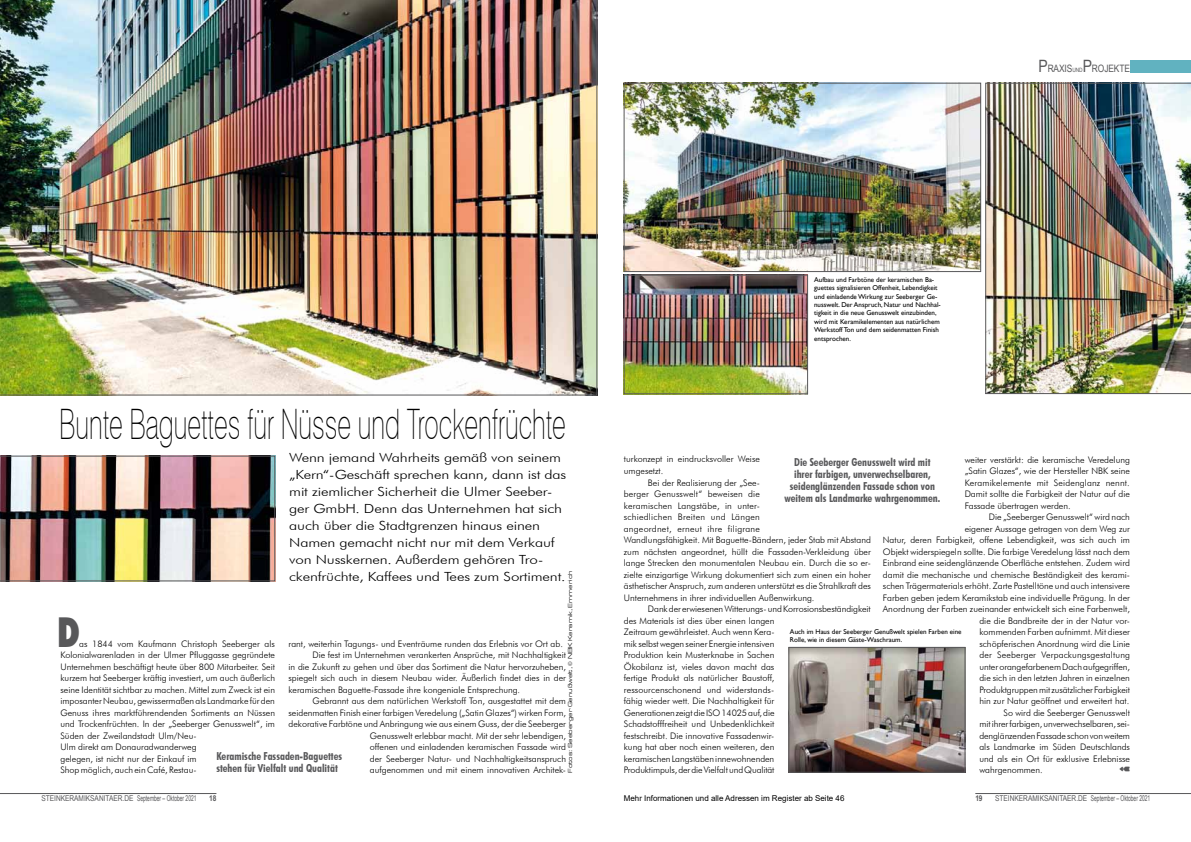
<style>
.page{position:relative;width:1191px;height:842px;background:#fff}
.page>*{position:absolute;margin:0;border:0;box-sizing:border-box;transform-origin:0 0}
.t1{font:100 42px "Swiss 721 BT";color:#000;scale:.62 1}
.t2{font:900 41.2px "Futura BT";color:#58585a;scale:.71 1}
.t3{font:300 12.6px/17px "Futura BT";letter-spacing:-.01em;color:#000;scale:1.2 1}
.t4{font:700 condensed 11px/12px "Futura BT";color:#58585a}
.t5{font:10.2px "Arial Narrow SC600";letter-spacing:-.01em;color:#58585a}
.t6{font:300 9px/11.5px "Futura BT";color:#000}
.t7{font:8px "Arial Narrow";color:#58585a}
.t8{font:8px "Arial";color:#000}
.t9{font:700 8px "Arial Narrow";color:#58585a}
.t10{font:7px/8.4px "Gill Sans";color:#000}
.t11{font:6px "Eurostile Extended";color:#000}
.s1{font-size:17px}
.s2{font-size:5.9px}
</style>
<div class="page">
<hr style="left:0;top:793px;width:216px;height:1px;background:#58585a">
<hr style="left:975px;top:793px;width:216px;height:1px;background:#58585a">
<div style="left:1130px;top:60px;width:61px;height:12px;background:#61b2c0"></div>
<img style="left:0;top:0;width:597px;height:395px">
<img style="left:626px;top:277px;width:180px;height:115px">
<div style="left:624px;top:275px;width:184px;height:119px;border:1px solid #58585a"></div>
<img style="left:985px;top:83px;width:206px;height:311px">
<img style="left:0;top:456px;width:275px;height:125px">
<img style="left:626px;top:85px;width:353px;height:185px">
<div style="left:624px;top:83px;width:357px;height:189px;border:1px solid #58585a"></div>
<img style="left:790px;top:649px;width:173px;height:121px">
<div style="left:788px;top:647px;width:177px;height:125px;border:1px solid #58585a"></div>
<p class="t5" style="left:1038px;top:61px;width:93px"><span class="s1">P</span>RAXIS<span class="s2">UND</span><span class="s1">P</span>ROJEKTE</p>
<h1 class="t1" style="left:59px;top:399px;width:818px">Bunte Baguettes für Nüsse und Trockenfrüchte</h1>
<p class="t3" style="left:289px;top:449px;width:232px">Wenn jemand Wahrheits gemäß von seinem „Kern“-Geschäft sprechen kann, dann ist das mit ziemlicher Sicherheit die Ulmer Seeber&shy;ger GmbH. Denn das Unternehmen hat sich auch über die Stadtgrenzen hinaus einen Namen gemacht nicht nur mit dem Verkauf von Nusskernen. Außerdem gehören Tro&shy;ckenfrüchte, Kaffees und Tees zum Sortiment.</p>
<p class="t11" style="left:567px;top:773px;width:204px;rotate:-90deg">Fotos: Seeberger Genußwelt, © NBK Keramik, Emmerich</p>
<h2 class="t2" style="left:57px;top:607px;width:34px">D</h2>
<p class="t6" style="left:60px;top:637px;width:216px;text-indent:19px">as 1844 vom Kaufmann Christoph Seeberger als Kolonialwarenladen in der Ulmer Pfluggasse gegründete Unternehmen beschäftigt heute über 800 Mitarbeiter. Seit kurzem hat Seeberger kräftig investiert, um auch äußerlich seine Identität sichtbar zu machen. Mittel zum Zweck ist ein imposanter Neubau, gewissermaßen als Landmarke für den Genuss ihres marktführendenden Sortiments an Nüssen und Trockenfrüchten. In der „Seeberger Genusswelt“, im Süden der Zweilandstadt Ulm/Neu-<br>Ulm direkt am Donauradwanderweg<br>gelegen, ist nicht nur der Einkauf im<br>Shop möglich, auch ein Café, Restau-</p>
<p class="t6" style="left:288px;top:637px;width:276px">rant, weiterhin Tagungs- und Eventräume runden das Erlebnis vor Ort ab.</p>
<p class="t6" style="left:313px;top:649px;width:255px">Die fest im Unternehmen verankerten Ansprüche, mit Nachhaltigkeit</p>
<p class="t6" style="left:288px;top:660px;width:279px">in die Zukunft zu gehen und über das Sortiment die Natur hervorzuheben,</p>
<p class="t6" style="left:288px;top:672px;width:279px">spiegelt sich auch in diesem Neubau wider. Äußerlich findet dies in der</p>
<p class="t6" style="left:288px;top:683px;width:233px">keramischen Baguette-Fassade ihre kongeniale Entsprechung.</p>
<p class="t6" style="left:313px;top:695px;width:255px">Gebrannt aus dem natürlichen Werkstoff Ton, ausgestattet mit dem</p>
<p class="t6" style="left:288px;top:706px;width:279px">seidenmatten Finish einer farbigen Veredelung („Satin Glazes“) wirken Form,</p>
<p class="t6" style="left:288px;top:718px;width:279px">dekorative Farbtöne und Anbringung wie aus einem Guss, der die Seeberger</p>
<p class="t6" style="left:370px;top:729px;width:198px">Genusswelt erlebbar macht. Mit der sehr lebendigen,</p>
<p class="t6" style="left:370px;top:741px;width:198px">offenen und einladenden keramischen Fassade wird</p>
<p class="t6" style="left:370px;top:752px;width:198px">der Seeberger Natur- und Nachhaltigkeitsanspruch</p>
<p class="t6" style="left:370px;top:764px;width:198px">aufgenommen und mit einem innovativen Architek-</p>
<p class="t4" style="left:216px;top:750px;width:127px">Keramische Fassaden-Baguettes stehen für Vielfalt und Qualität</p>
<p class="t10" style="left:814px;top:275px;width:128px">Aufbau und Farbtöne der keramischen Ba&shy;guettes signalisieren Offenheit, Lebendigkeit und einladende Wirkung zur Seeberger Ge&shy;nusswelt. Der Anspruch, Natur und Nachhal&shy;tigkeit in die neue Genusswelt einzubinden, wird mit Keramikelementen aus natürlichem Werkstoff Ton und dem seidenmatten Finish entsprochen.</p>
<p class="t6" style="left:624px;top:453px;width:138px">turkonzept in eindrucksvoller Weise umgesetzt.</p>
<p class="t6" style="left:624px;top:476px;width:248px;text-indent:24px">Bei der Realisierung der „See-<br>berger Genusswelt“ beweisen die<br>keramischen Langstäbe, in unter-<br>schiedlichen Breiten und Längen<br>angeordnet, erneut ihre filigrane<br>Wandlungsfähigkeit. Mit Baguette-Bändern, jeder Stab mit Abstand zum nächsten angeordnet, hüllt die Fassaden-Verkleidung über lange Strecken den monumentalen Neubau ein. Durch die so er&shy;zielte einzigartige Wirkung dokumentiert sich zum einen ein hoher ästhetischer Anspruch, zum anderen unterstützt es die Strahlkraft des Unternehmens in ihrer individuellen Außenwirkung.</p>
<p class="t6" style="left:624px;top:603px;width:248px;text-indent:24px">Dank der erwiesenen Witterungs- und Korrosionsbeständigkeit des Materials ist dies über einen langen<br>Zeitraum gewährleistet. Auch wenn Kera-<br>mik selbst wegen seiner Energie intensiven<br>Produktion kein Musterknabe in Sachen<br>Ökobilanz ist, vieles davon macht das<br>fertige Produkt als natürlicher Baustoff,<br>ressourcenschonend und widerstands-<br>fähig wieder wett. Die Nachhaltigkeit für<br>Generationen zeigt die ISO14025 auf, die<br>Schadstofffreiheit und Unbedenklichkeit<br>festschreibt. Die innovative Fassadenwir-<br>kung hat aber noch einen weiteren, den<br>keramischen Langstäben innewohnenden<br>Produktimpuls, der die Vielfalt und Qualität</p>
<p class="t6" style="left:964px;top:453px;width:167px;text-align:justify">weiter verstärkt: die keramische Veredelung „Satin Glazes“, wie der Hersteller NBK seine Keramikelemente mit Seidenglanz nennt.<br>Damit sollte die Farbigkeit der Natur auf die Fassade übertragen werden.</p>
<p class="t6" style="left:988px;top:511px;width:143px">Die „Seeberger Genusswelt“ wird nach</p>
<p class="t6" style="left:964px;top:522px;width:167px">eigener Aussage getragen von dem Weg zur</p>
<p class="t6" style="left:883px;top:534px;width:248px">Natur, deren Farbigkeit, offene Lebendigkeit, was sich auch im</p>
<p class="t6" style="left:883px;top:545px;width:248px">Objekt widerspiegeln sollte. Die farbige Veredelung lässt nach dem</p>
<p class="t6" style="left:883px;top:557px;width:248px">Einbrand eine seidenglänzende Oberfläche entstehen. Zudem wird</p>
<p class="t6" style="left:883px;top:568px;width:248px">damit die mechanische und chemische Beständigkeit des kerami-</p>
<p class="t6" style="left:883px;top:580px;width:248px">schen Trägermaterials erhöht. Zarte Pastelltöne und auch intensivere</p>
<p class="t6" style="left:883px;top:591px;width:248px">Farben geben jedem Keramikstab eine individuelle Prägung. In der</p>
<p class="t6" style="left:883px;top:603px;width:248px">Anordnung der Farben zueinander entwickelt sich eine Farbenwelt,</p>
<p class="t6" style="left:979px;top:614px;width:152px">die die Bandbreite der in der Natur vor-</p>
<p class="t6" style="left:979px;top:626px;width:152px">kommenden Farben aufnimmt. Mit dieser</p>
<p class="t6" style="left:979px;top:637px;width:152px">schöpferischen Anordnung wird die Linie</p>
<p class="t6" style="left:979px;top:649px;width:152px">der Seeberger Verpackungsgestaltung</p>
<p class="t6" style="left:979px;top:660px;width:152px">unter orangefarbenem Dach aufgegriffen,</p>
<p class="t6" style="left:979px;top:672px;width:152px">die sich in den letzten Jahren in einzelnen</p>
<p class="t6" style="left:979px;top:683px;width:152px">Produktgruppen mit zusätzlicher Farbigkeit</p>
<p class="t6" style="left:979px;top:695px;width:151px">hin zur Natur geöffnet und erweitert hat.</p>
<p class="t6" style="left:1003px;top:706px;width:128px">So wird die Seeberger Genusswelt</p>
<p class="t6" style="left:979px;top:718px;width:152px">mit ihrer farbigen, unverwechselbaren, sei-</p>
<p class="t6" style="left:979px;top:730px;width:152px">denglänzenden Fassade schon von weitem</p>
<p class="t6" style="left:979px;top:741px;width:152px">als Landmarke im Süden Deutschlands</p>
<p class="t6" style="left:979px;top:753px;width:152px">und als ein Ort für exklusive Erlebnisse</p>
<p class="t6" style="left:979px;top:764px;width:65px">wahrgenommen.</p>
<p class="t4" style="left:784px;top:456px;width:157px;text-align:center">Die Seeberger Genusswelt wird mit ihrer farbigen, unverwechselbaren, seidenglänzenden Fassade schon von weitem als Landmarke wahrgenommen.</p>
<p class="t10" style="left:790px;top:627px;width:173px">Auch im Haus der Seeberger Genußwelt spielen Farben eine<br>Rolle, wie in diesem Gäste-Waschraum.</p>
<p class="t7" style="left:41px;top:792px;width:157px">STEINKERAMIKSANITAER.DE SEPTEMBER – OKTOBER 2021</p>
<p class="t9" style="left:209px;top:792px;width:9px">18</p>
<p class="t9" style="left:975px;top:792px;width:9px">19</p>
<p class="t7" style="left:995px;top:792px;width:157px">STEINKERAMIKSANITAER.DE SEPTEMBER – OKTOBER 2021</p>
<p class="t8" style="left:624px;top:793px;width:222px">Mehr Informationen und alle Adressen im Register ab Seite 46</p>
</div>
